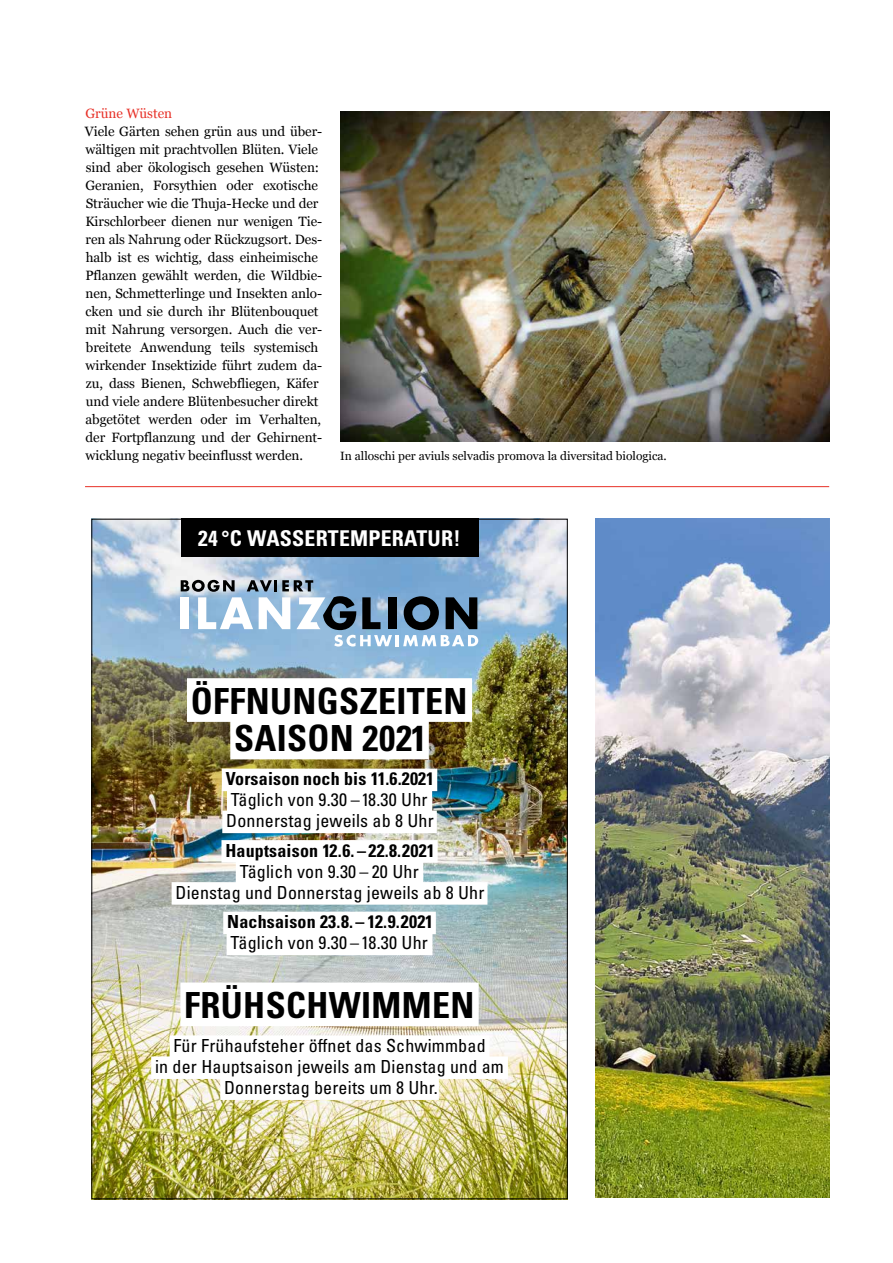
<style>
.page{position:relative;width:893px;height:1263px;background:#fff}
.page>*{position:absolute;margin:0;border:0;box-sizing:border-box;transform-origin:0 0}
.t1{font:700 condensed 36px/37.5px "Univers LT Pro";letter-spacing:.01em;color:#000;text-align:center}
.t2{font:700 condensed 21.75px "Univers LT Pro";letter-spacing:.01em;color:#fff}
.t3{font:condensed 18px/21px "Univers LT Pro";letter-spacing:.01em;color:#000;text-align:center}
.t4{font:700 condensed 18px "Univers LT Pro";letter-spacing:.01em;color:#000}
.t5{font:13.5px/18px "Vani";letter-spacing:-.005em;color:#000}
.t6{font:13.5px "Vani";color:#e73027}
.t7{font:12px "Vani";color:#000}
</style>
<div class="page">
<img style="left:93px;top:521px;width:473px;height:676px">
<div style="left:181px;top:519px;width:297px;height:38px;background:#000"></div>
<div style="left:187px;top:678px;width:285px;height:44px;background:#fff"></div>
<div style="left:230px;top:716px;width:199px;height:43px;background:#fff"></div>
<div style="left:222px;top:769px;width:215px;height:22px;background:#fff"></div>
<div style="left:227px;top:790px;width:205px;height:22px;background:#fff"></div>
<div style="left:222px;top:811px;width:215px;height:22px;background:#fff"></div>
<div style="left:221px;top:840px;width:217px;height:23px;background:#fff"></div>
<div style="left:236px;top:861px;width:187px;height:23px;background:#fff"></div>
<div style="left:172px;top:882px;width:315px;height:23px;background:#fff"></div>
<div style="left:223px;top:912px;width:213px;height:22px;background:#fff"></div>
<div style="left:227px;top:933px;width:205px;height:22px;background:#fff"></div>
<div style="left:180px;top:982px;width:299px;height:44px;background:#fff"></div>
<div style="left:170px;top:1035px;width:319px;height:23px;background:#fff"></div>
<div style="left:151px;top:1056px;width:357px;height:23px;background:#fff"></div>
<div style="left:220px;top:1077px;width:219px;height:23px;background:#fff"></div>
<svg style="left:181px;top:580px;width:297px;height:66px;background:#88a3bb"></svg>
<hr style="left:85px;top:486px;width:744px;height:1px;background:#e73027">
<img style="left:340px;top:112px;width:489px;height:330px">
<img style="left:595px;top:519px;width:234px;height:679px">
<p class="t6" style="left:86px;top:105px;width:88px">Grüne Wüsten</p>
<p class="t5" style="left:85px;top:122px;width:239px">Viele Gärten sehen grün aus und über&shy;wältigen mit prachtvollen Blüten. Viele sind aber ökologisch gesehen Wüsten:<br>Geranien, Forsythien oder exotische Sträucher wie die Thuja-Hecke und der Kirschlorbeer dienen nur wenigen Tie&shy;ren als Nahrung oder Rückzugsort. Des&shy;halb ist es wichtig, dass einheimische Pflanzen gewählt werden, die Wildbie&shy;nen, Schmetterlinge und Insekten anlo&shy;cken und sie durch ihr Blütenbouquet mit Nahrung versorgen. Auch die ver&shy;breitete Anwendung teils systemisch wirkender Insektizide führt zudem da&shy;zu, dass Bienen, Schwebfliegen, Käfer und viele andere Blütenbesucher direkt abgetötet werden oder im Verhalten, der Fortpflanzung und der Gehirnent&shy;wicklung negativ beeinflusst werden.</p>
<p class="t7" style="left:340px;top:449px;width:328px">In alloschi per aviuls selvadis promova la diversitad biologica.</p>
<h2 class="t2" style="left:198px;top:525px;width:264px">24 °C WASSERTEMPERATUR!</h2>
<h1 class="t1" style="left:191px;top:682px;width:278px">ÖFFNUNGSZEITEN<br>SAISON 2021</h1>
<h3 class="t4" style="left:226px;top:768px;width:210px">Vorsaison noch bis 11.6.2021</h3>
<h3 class="t3" style="left:226px;top:789px;width:209px;text-align:left">Täglich von 9.30 – 18.30 Uhr<br>Donnerstag jeweils ab 8 Uhr</h3>
<h3 class="t4" style="left:225px;top:839px;width:211px">Hauptsaison 12.6. – 22.8.2021</h3>
<h3 class="t3" style="left:176px;top:860px;width:310px">Täglich von 9.30 – 20 Uhr<br>Dienstag und Donnerstag jeweils ab 8 Uhr</h3>
<h3 class="t4" style="left:227px;top:911px;width:207px">Nachsaison 23.8. – 12.9.2021</h3>
<h3 class="t3" style="left:230px;top:932px;width:199px">Täglich von 9.30 – 18.30 Uhr</h3>
<h1 class="t1" style="left:184px;top:986px;width:292px">FRÜHSCHWIMMEN</h1>
<h3 class="t3" style="left:155px;top:1034px;width:350px">Für Frühaufsteher öffnet das Schwimmbad<br>in der Hauptsaison jeweils am Dienstag und am<br>Donnerstag bereits um 8 Uhr.</h3>
</div>
